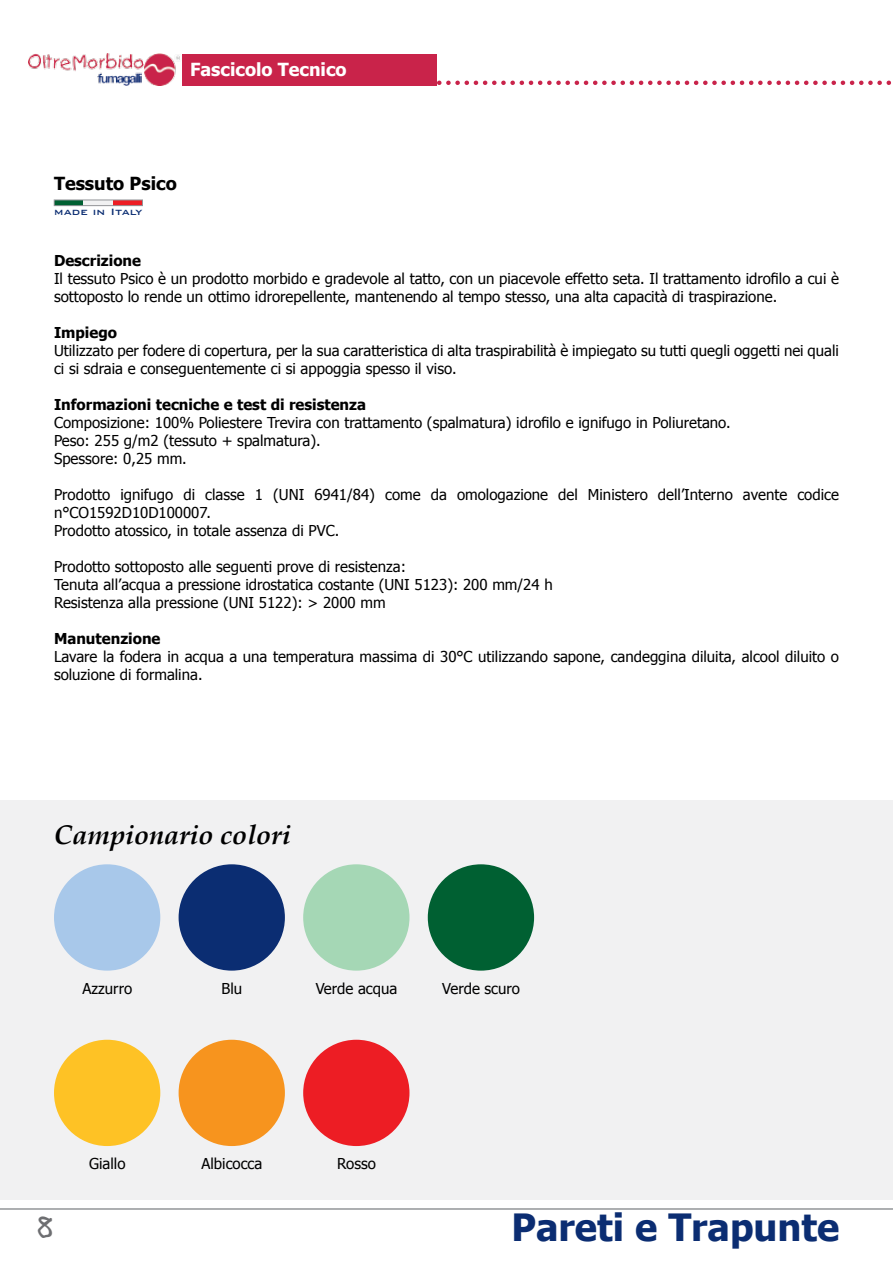
<style>
.page{position:relative;width:893px;height:1263px;background:#fff}
.page>*{position:absolute;margin:0;border:0;box-sizing:border-box;transform-origin:0 0}
.t1{font:700 37.5px "Tahoma";color:#0b2d72}
.t2{font:30px "Kids Plain";color:#6d6e71}
.t3{font:italic 700 27px "Book Antiqua";color:#000}
.t4{font:700 18px "Tahoma";color:#fff}
.t5{font:700 18px "Tahoma";color:#000}
.t6{font:15px/18px "Tahoma";color:#000}
.t7{font:700 15px "Tahoma";color:#000}
.t8{font:500 12.3px "Bank Gothic BT";letter-spacing:.01em;color:#0b2d72}
</style>
<div class="page">
<div style="left:183px;top:54px;width:254px;height:31px;background:#c9234a"></div>
<svg style="left:437px;top:81px;width:454px;height:4px"></svg>
<hr style="left:0;top:1208px;width:893px;height:2px;background:#939598">
<img style="left:28px;top:53px;width:152px;height:32px">
<div style="left:0;top:800px;width:893px;height:400px;background:#f1f1f2"></div>
<div style="left:54px;top:864px;width:106px;height:107px;background:#a8c8ea;border-radius:50%"></div>
<div style="left:54px;top:1040px;width:106px;height:106px;background:#fec225;border-radius:50%"></div>
<div style="left:428px;top:864px;width:106px;height:107px;background:#006032;border-radius:50%"></div>
<div style="left:303px;top:864px;width:106px;height:107px;background:#a5d7b5;border-radius:50%"></div>
<div style="left:303px;top:1040px;width:106px;height:106px;background:#ed1d24;border-radius:50%"></div>
<div style="left:179px;top:864px;width:106px;height:107px;background:#0b2d72;border-radius:50%"></div>
<div style="left:179px;top:1040px;width:106px;height:106px;background:#f7941e;border-radius:50%"></div>
<div style="left:54px;top:200px;width:30px;height:6px;background:#006032"></div>
<div style="left:113px;top:200px;width:30px;height:6px;background:#ed1d24"></div>
<div style="left:84px;top:200px;width:29px;height:6px;background:#f1f1f2"></div>
<div style="left:54px;top:200px;width:89px;height:6px;border:1px solid #939598"></div>
<p class="t4" style="left:190px;top:57px;width:158px">Fascicolo Tecnico</p>
<p class="t5" style="left:54px;top:171px;width:124px">Tessuto Psico</p>
<p class="t8" style="left:54px;top:205px;width:90px">made in Italy</p>
<p class="t7" style="left:54px;top:250px;width:89px">Descrizione</p>
<p class="t6" style="left:54px;top:269px;width:786px">Il tessuto Psico è un prodotto morbido e gradevole al tatto, con un piacevole effetto seta. Il trattamento idrofilo a cui è sottoposto lo rende un ottimo idrorepellente, mantenendo al tempo stesso, una alta capacità di traspirazione.</p>
<p class="t7" style="left:54px;top:322px;width:65px">Impiego</p>
<p class="t6" style="left:54px;top:341px;width:786px">Utilizzato per fodere di copertura, per la sua caratteristica di alta traspirabilità è impiegato su tutti quegli oggetti nei quali ci si sdraia e conseguentemente ci si appoggia spesso il viso.</p>
<p class="t7" style="left:54px;top:394px;width:314px">Informazioni tecniche e test di resistenza</p>
<p class="t6" style="left:54px;top:413px;width:678px">Composizione: 100% Poliestere Trevira con trattamento (spalmatura) idrofilo e ignifugo in Poliuretano.<br>Peso: 255 g/m2 (tessuto + spalmatura).<br>Spessore: 0,25 mm.</p>
<p class="t6" style="left:54px;top:485px;width:786px">Prodotto ignifugo di classe 1 (UNI 6941/84) come da omologazione del Ministero dell’Interno avente codice n°CO1592D10D100007.<br>Prodotto atossico, in totale assenza di PVC.</p>
<p class="t6" style="left:54px;top:557px;width:500px">Prodotto sottoposto alle seguenti prove di resistenza:<br>Tenuta all’acqua a pressione idrostatica costante (UNI 5123): 200 mm/24 h<br>Resistenza alla pressione (UNI 5122): &gt; 2000 mm</p>
<p class="t7" style="left:54px;top:628px;width:108px">Manutenzione</p>
<p class="t6" style="left:54px;top:647px;width:786px">Lavare la fodera in acqua a una temperatura massima di 30°C utilizzando sapone, candeggina diluita, alcool diluito o soluzione di formalina.</p>
<h3 class="t3" style="left:54px;top:816px;width:238px">Campionario colori</h3>
<p class="t6" style="left:83px;top:979px;width:51px">Azzurro</p>
<p class="t6" style="left:222px;top:979px;width:22px">Blu</p>
<p class="t6" style="left:316px;top:979px;width:83px">Verde acqua</p>
<p class="t6" style="left:442px;top:979px;width:79px">Verde scuro</p>
<p class="t6" style="left:89px;top:1154px;width:38px">Giallo</p>
<p class="t6" style="left:202px;top:1154px;width:62px">Albicocca</p>
<p class="t6" style="left:337px;top:1154px;width:40px">Rosso</p>
<h2 class="t2" style="left:36px;top:1209px;width:20px">8</h2>
<h1 class="t1" style="left:511px;top:1201px;width:329px">Pareti e Trapunte</h1>
</div>
